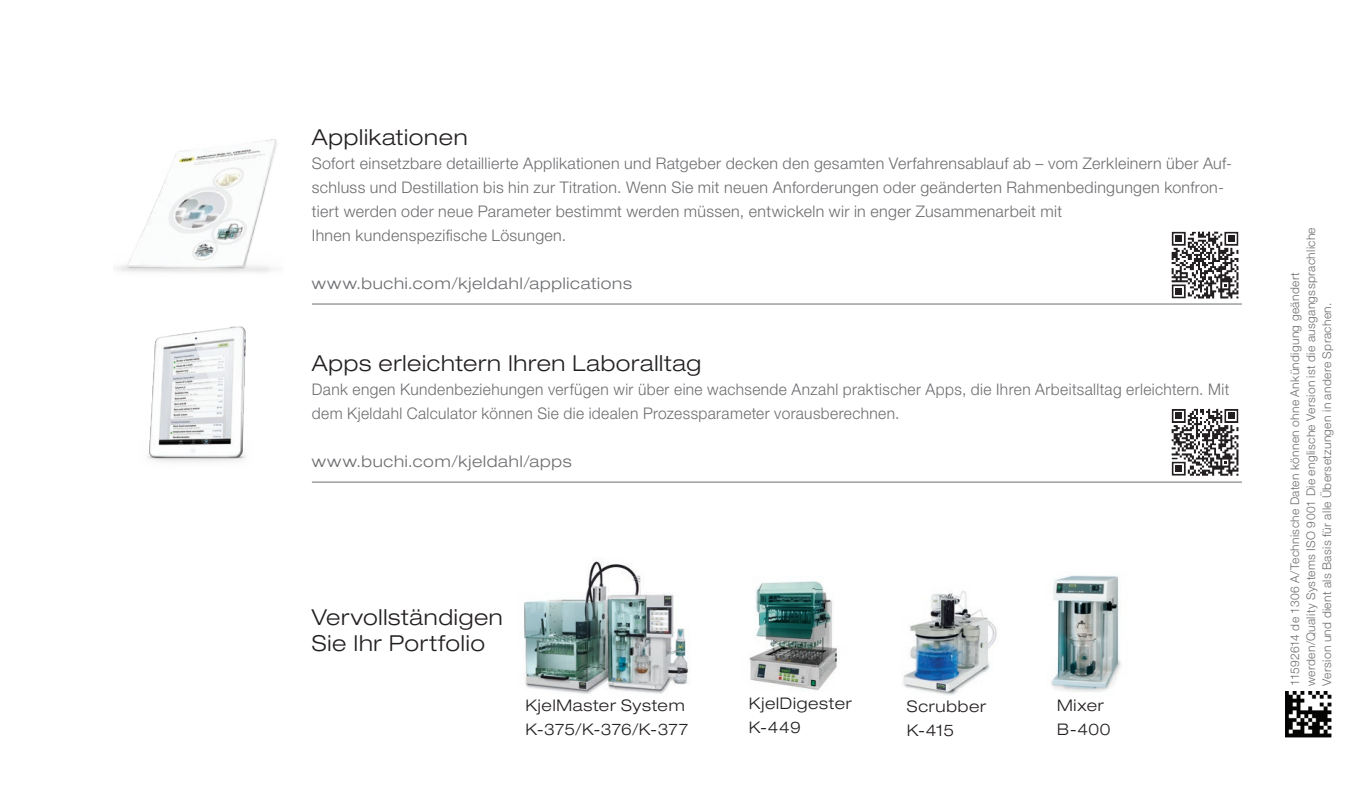
<style>
.page{position:relative;width:1361px;height:794px;background:#fff}
.page>*{position:absolute;margin:0;border:0;box-sizing:border-box;transform-origin:0 0}
.t1{font:300 expanded 22px/26px "Helvetica Neue LT Std";letter-spacing:.03em;color:#231f20}
.t2{font:300 16px/24px "Helvetica Neue LT Std";letter-spacing:.02em;color:#6c6d70}
.t3{font:300 expanded 16px/24px "Helvetica Neue LT Std";letter-spacing:.045em;color:#231f20}
.t4{font:300 expanded 16px "Helvetica Neue LT Std";letter-spacing:.045em;color:#6c6d70}
.t5{font:300 12px/16px "Helvetica Neue LT Std";letter-spacing:.03em;color:#6c6d70}
</style>
<div class="page">
<img style="left:749px;top:581px;width:88px;height:110px">
<img style="left:1051px;top:575px;width:70px;height:117px">
<img style="left:903px;top:591px;width:94px;height:104px">
<img style="left:523px;top:560px;width:166px;height:134px">
<img style="left:116px;top:139px;width:161px;height:134px">
<img style="left:147px;top:326px;width:99px;height:136px">
<img style="left:1286px;top:692px;width:45px;height:45px">
<hr style="left:312px;top:304px;width:930px;height:1px;background:#6c6d70">
<hr style="left:312px;top:482px;width:930px;height:1px;background:#6c6d70">
<svg style="left:1171px;top:231px;width:68px;height:68px"></svg>
<svg style="left:1171px;top:408px;width:68px;height:68px"></svg>
<h1 class="t1" style="left:312px;top:124px;width:157px">Applikationen</h1>
<p class="t2" style="left:312px;top:151px;width:922px">Sofort einsetzbare detaillierte Applikationen und Ratgeber decken den gesamten Verfahrensablauf ab – vom Zerkleinern über Auf&shy;schluss und Destillation bis hin zur Titration. Wenn Sie mit neuen Anforderungen oder geänderten Rahmenbedingungen konfron&shy;tiert werden oder neue Parameter bestimmt werden müssen, entwickeln wir in enger Zusammenarbeit mit<br>Ihnen kundenspezifische Lösungen.</p>
<p class="t4" style="left:312px;top:273px;width:322px">www.buchi.com/kjeldahl/applications</p>
<h1 class="t1" style="left:312px;top:350px;width:391px">Apps erleichtern Ihren Laboralltag</h1>
<p class="t2" style="left:312px;top:377px;width:919px">Dank engen Kundenbeziehungen verfügen wir über eine wachsende Anzahl praktischer Apps, die Ihren Arbeitsalltag erleichtern. Mit dem Kjeldahl Calculator können Sie die idealen Prozessparameter vorausberechnen.</p>
<p class="t4" style="left:312px;top:451px;width:261px">www.buchi.com/kjeldahl/apps</p>
<h1 class="t1" style="left:312px;top:604px;width:192px">Vervollständigen<br>Sie Ihr Portfolio</h1>
<p class="t3" style="left:525px;top:693px;width:164px">KjelMaster System<br>K-375/K-376/K-377</p>
<p class="t3" style="left:749px;top:691px;width:104px">KjelDigester<br>K-449</p>
<p class="t3" style="left:907px;top:694px;width:81px">Scrubber<br>K-415</p>
<p class="t3" style="left:1057px;top:693px;width:55px">Mixer<br>B-400</p>
<p class="t5" style="left:1286px;top:686px;width:460px;rotate:-90deg">11592614 de 1306 A/Technische Daten können ohne Ankündigung geändert werden/Quality Systems ISO 9001 Die englische Version ist die ausgangssprachliche<br>Version und dient als Basis für alle Übersetzungen in andere Sprachen.</p>
</div>
